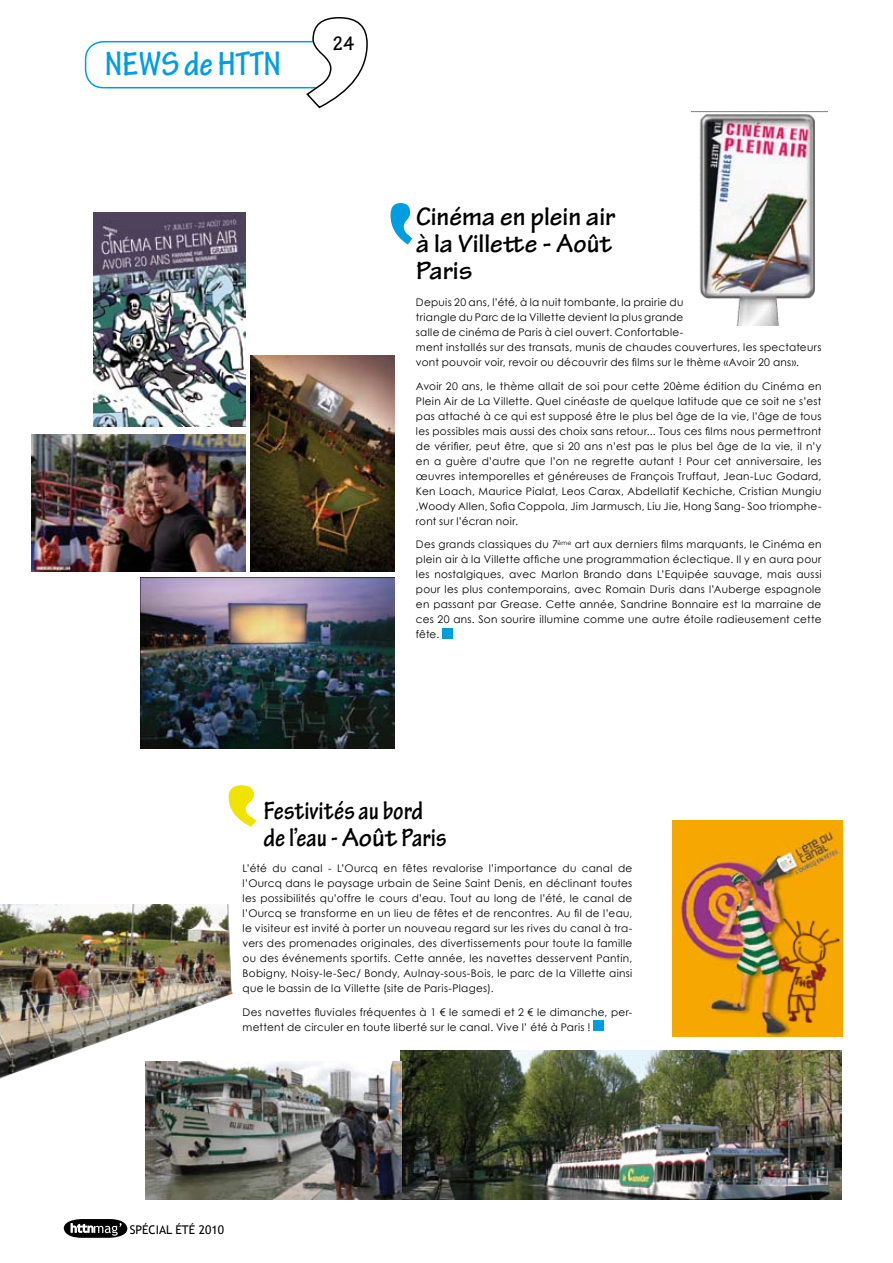
<style>
.page{position:relative;width:893px;height:1263px;background:#fff}
.page>*{position:absolute;margin:0;border:0;box-sizing:border-box;transform-origin:0 0}
.t1{font:700 condensed 36px "Tekton Pro";color:#009ee0}
.t2{font:700 27px/27px "Tekton Pro";color:#000;text-align:justify}
.t3{font:700 condensed 27px/27px "Tekton Pro";color:#000}
.t4{font:700 condensed 21px "Tekton Pro";color:#000}
.t5{font:12px "Trebuchet MS";color:#000}
.t6{font:10.5px/15px "Century Gothic";letter-spacing:.025em;color:#000;text-align:justify}
.s1{font-stretch:normal}
</style>
<div class="page">
<img style="left:0;top:904px;width:233px;height:175px">
<svg style="left:390px;top:203px;width:22px;height:42px"></svg>
<img style="left:673px;top:821px;width:170px;height:215px">
<img style="left:400px;top:1050px;width:441px;height:149px">
<img style="left:145px;top:1061px;width:256px;height:138px">
<img style="left:93px;top:213px;width:152px;height:214px">
<img style="left:141px;top:577px;width:254px;height:171px">
<img style="left:32px;top:434px;width:213px;height:137px">
<img style="left:251px;top:355px;width:144px;height:216px">
<img style="left:775px;top:918px;width:66px;height:106px">
<svg style="left:64px;top:1219px;width:63px;height:19px"></svg>
<div style="left:85px;top:41px;width:258px;height:47px;border:2px solid #009ee0;border-radius:18px"></div>
<svg style="left:305px;top:17px;width:63px;height:92px"></svg>
<svg style="left:229px;top:785px;width:28px;height:42px"></svg>
<div style="left:442px;top:628px;width:11px;height:10px;background:#009ee0"></div>
<img style="left:692px;top:112px;width:135px;height:213px">
<div style="left:594px;top:1021px;width:10px;height:10px;background:#009ee0"></div>
<h1 class="t1" style="left:105px;top:43px;width:147px">NEWS de HTTN</h1>
<h3 class="t4" style="left:333px;top:31px;width:23px">24</h3>
<h2 class="t2" style="left:416px;top:204px;width:201px">Cinéma en plein air à la Villette - Août Paris</h2>
<p class="t6" style="left:416px;top:295px;width:407px;text-align:left">Depuis 20 ans, l’été, à la nuit tombante, la prairie du<br>triangle du Parc de la Villette devient la plus grande<br>salle de cinéma de Paris à ciel ouvert. Confortable-<br>ment installés sur des transats, munis de chaudes couvertures, les spectateurs vont pouvoir voir, revoir ou découvrir des films sur le thème «Avoir 20 ans».</p>
<p class="t6" style="left:416px;top:378px;width:407px">Avoir 20 ans, le thème allait de soi pour cette 20ème édition du Cinéma en Plein Air de La Villette. Quel cinéaste de quelque latitude que ce soit ne s’est pas attaché à ce qui est supposé être le plus bel âge de la vie, l’âge de tous les possibles mais aussi des choix sans retour... Tous ces films nous permettront de vérifier, peut être, que si 20 ans n’est pas le plus bel âge de la vie, il n’y en a guère d’autre que l’on ne regrette autant ! Pour cet anniversaire, les œuvres intemporelles et généreuses de François Truffaut, Jean-Luc Godard, Ken Loach, Maurice Pialat, Leos Carax, Abdellatif Kechiche, Cristian Mungiu ,Woody Allen, Sofia Coppola, Jim Jarmusch, Liu Jie, Hong Sang- Soo triomphe&shy;ront sur l’écran noir.</p>
<p class="t6" style="left:416px;top:537px;width:407px">Des grands classiques du 7<sup>ème</sup> art aux derniers films marquants, le Cinéma en plein air à la Villette affiche une programmation éclectique. Il y en aura pour les nostalgiques, avec Marlon Brando dans L’Equipée sauvage, mais aussi pour les plus contemporains, avec Romain Duris dans l’Auberge espagnole en passant par Grease. Cette année, Sandrine Bonnaire est la marraine de ces 20 ans. Son sourire illumine comme une autre étoile radieusement cette fête.</p>
<h2 class="t3" style="left:264px;top:797px;width:184px">Festivités au bord de l’eau - <span class="s1">Août</span> Paris</h2>
<p class="t6" style="left:243px;top:861px;width:391px">L’été du canal - L’Ourcq en fêtes revalorise l’importance du canal de l’Ourcq dans le paysage urbain de Seine Saint Denis, en déclinant toutes les possibilités qu’offre le cours d’eau. Tout au long de l’été, le canal de l’Ourcq se transforme en un lieu de fêtes et de rencontres. Au fil de l’eau, le visiteur est invité à porter un nouveau regard sur les rives du canal à tra&shy;vers des promenades originales, des divertissements pour toute la famille ou des événements sportifs. Cette année, les navettes desservent Pantin, Bobigny, Noisy-le-Sec/ Bondy, Aulnay-sous-Bois, le parc de la Villette ainsi que le bassin de la Villette (site de Paris-Plages).</p>
<p class="t6" style="left:243px;top:1004px;width:391px">Des navettes fluviales fréquentes à 1 € le samedi et 2 € le dimanche, per&shy;mettent de circuler en toute liberté sur le canal. Vive l’ été à Paris !</p>
<p class="t5" style="left:130px;top:1222px;width:26px">Spécial</p>
<p class="t5" style="left:175px;top:1222px;width:50px">été 2010</p>
</div>
